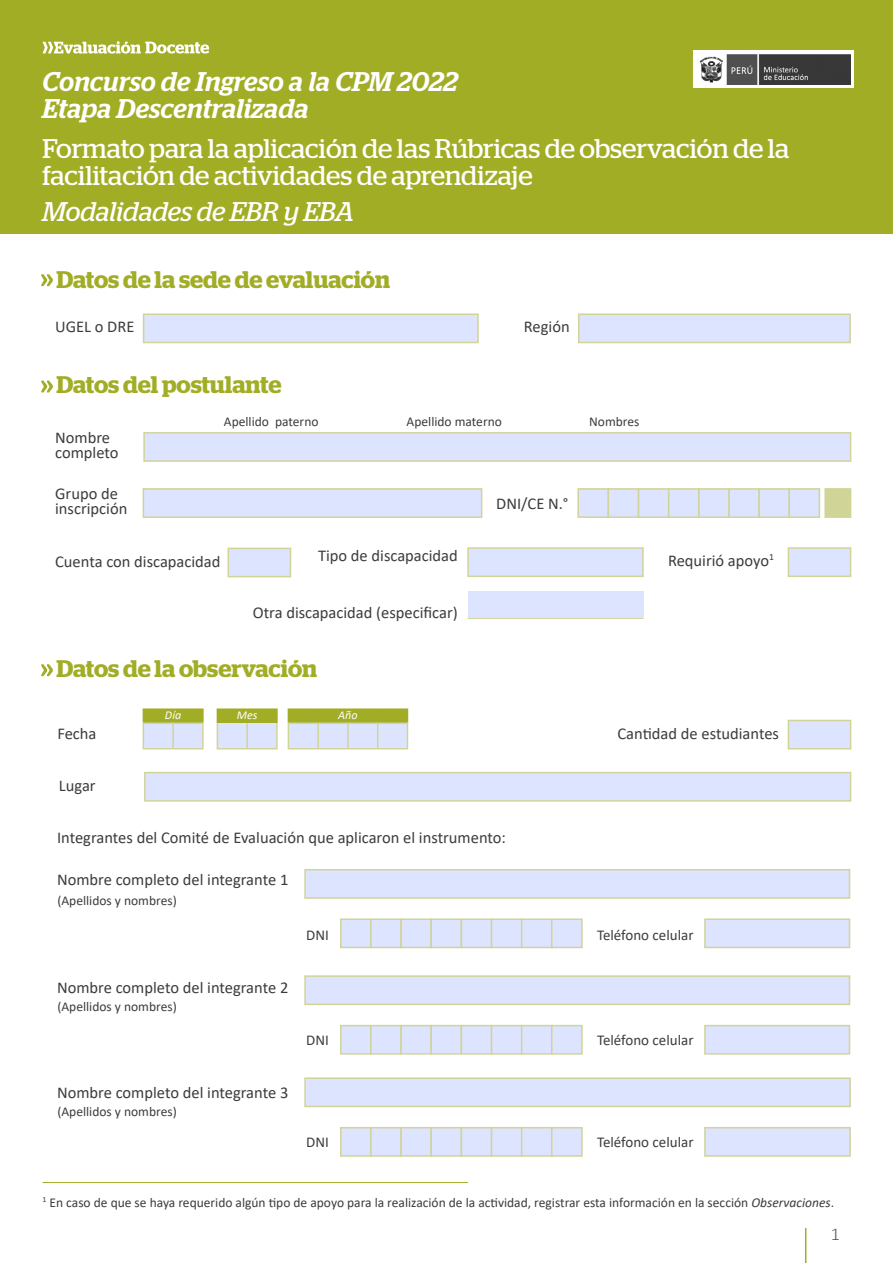
<style>
.page{position:relative;width:893px;height:1263px;background:#fff}
.page>*{position:absolute;margin:0;border:0;box-sizing:border-box;transform-origin:0 0}
.t1{font:27px/27px "Stag";letter-spacing:-.005em;color:#fff}
.t2{font:italic 500 27px/27px "Stag";letter-spacing:.015em;color:#fff}
.t3{font:italic 27px "Stag";color:#fff}
.t4{font:600 24px "Stag";letter-spacing:-.005em;color:#a2ad26}
.t5{font:300 18px "Calibri";color:#575756}
.t6{font:16.5px/15px "Calibri";color:#3c3c3b}
.t7{font:15px "Calibri";color:#3c3c3b}
.t8{font:13.5px "Calibri";color:#3c3c3b}
.t9{font:italic 12px "Calibri";color:#fff}
.s1{font-style:italic}
</style>
<div class="page">
<hr style="left:805px;top:1228px;width:1px;height:35px;background:#a2ad26">
<div style="left:0;top:0;width:893px;height:234px;background:#a2ad26"></div>
<div style="left:693px;top:50px;width:161px;height:38px;background:#fff"></div>
<img style="left:699px;top:54px;width:151px;height:31px">
<svg style="left:41px;top:664px;width:12px;height:12px"></svg>
<div style="left:704px;top:918px;width:146px;height:30px;background:#dde4ff;border:2px solid #d1d497"></div>
<div style="left:704px;top:1025px;width:146px;height:29px;background:#dde4ff;border:2px solid #d1d497"></div>
<div style="left:704px;top:1127px;width:147px;height:30px;background:#dde4ff;border:2px solid #d1d497"></div>
<div style="left:304px;top:869px;width:546px;height:30px;background:#dde4ff;border:2px solid #d1d497"></div>
<div style="left:304px;top:975px;width:546px;height:30px;background:#dde4ff;border:2px solid #d1d497"></div>
<div style="left:304px;top:1077px;width:547px;height:30px;background:#dde4ff;border:2px solid #d1d497"></div>
<div style="left:340px;top:918px;width:32px;height:30px;background:#dde4ff;border:2px solid #d1d497"></div>
<div style="left:370px;top:918px;width:32px;height:30px;background:#dde4ff;border:2px solid #d1d497"></div>
<div style="left:400px;top:918px;width:32px;height:30px;background:#dde4ff;border:2px solid #d1d497"></div>
<div style="left:430px;top:918px;width:32px;height:30px;background:#dde4ff;border:2px solid #d1d497"></div>
<div style="left:461px;top:918px;width:31px;height:30px;background:#dde4ff;border:2px solid #d1d497"></div>
<div style="left:491px;top:918px;width:31px;height:30px;background:#dde4ff;border:2px solid #d1d497"></div>
<div style="left:521px;top:918px;width:32px;height:30px;background:#dde4ff;border:2px solid #d1d497"></div>
<div style="left:551px;top:918px;width:32px;height:30px;background:#dde4ff;border:2px solid #d1d497"></div>
<div style="left:340px;top:1025px;width:32px;height:29px;background:#dde4ff;border:2px solid #d1d497"></div>
<div style="left:370px;top:1025px;width:32px;height:29px;background:#dde4ff;border:2px solid #d1d497"></div>
<div style="left:400px;top:1025px;width:32px;height:29px;background:#dde4ff;border:2px solid #d1d497"></div>
<div style="left:430px;top:1025px;width:32px;height:29px;background:#dde4ff;border:2px solid #d1d497"></div>
<div style="left:461px;top:1025px;width:31px;height:29px;background:#dde4ff;border:2px solid #d1d497"></div>
<div style="left:491px;top:1025px;width:31px;height:29px;background:#dde4ff;border:2px solid #d1d497"></div>
<div style="left:521px;top:1025px;width:32px;height:29px;background:#dde4ff;border:2px solid #d1d497"></div>
<div style="left:551px;top:1025px;width:32px;height:29px;background:#dde4ff;border:2px solid #d1d497"></div>
<div style="left:340px;top:1127px;width:32px;height:30px;background:#dde4ff;border:2px solid #d1d497"></div>
<div style="left:370px;top:1127px;width:32px;height:30px;background:#dde4ff;border:2px solid #d1d497"></div>
<div style="left:400px;top:1127px;width:32px;height:30px;background:#dde4ff;border:2px solid #d1d497"></div>
<div style="left:430px;top:1127px;width:32px;height:30px;background:#dde4ff;border:2px solid #d1d497"></div>
<div style="left:461px;top:1127px;width:31px;height:30px;background:#dde4ff;border:2px solid #d1d497"></div>
<div style="left:491px;top:1127px;width:31px;height:30px;background:#dde4ff;border:2px solid #d1d497"></div>
<div style="left:521px;top:1127px;width:32px;height:30px;background:#dde4ff;border:2px solid #d1d497"></div>
<div style="left:551px;top:1127px;width:32px;height:30px;background:#dde4ff;border:2px solid #d1d497"></div>
<hr style="left:143px;top:708px;width:30px;height:2px;background:#a2ad26">
<hr style="left:173px;top:708px;width:31px;height:2px;background:#a2ad26">
<hr style="left:217px;top:708px;width:30px;height:2px;background:#a2ad26">
<hr style="left:247px;top:708px;width:31px;height:2px;background:#a2ad26">
<hr style="left:288px;top:708px;width:30px;height:2px;background:#a2ad26">
<hr style="left:318px;top:708px;width:30px;height:2px;background:#a2ad26">
<hr style="left:348px;top:708px;width:30px;height:2px;background:#a2ad26">
<hr style="left:378px;top:708px;width:30px;height:2px;background:#a2ad26">
<svg style="left:143px;top:709px;width:265px;height:40px;background:#ccd3b3"></svg>
<hr style="left:143px;top:722px;width:30px;height:2px;background:#d1d497">
<hr style="left:173px;top:722px;width:31px;height:2px;background:#d1d497">
<svg style="left:43px;top:41px;width:166px;height:13px"></svg>
<hr style="left:43px;top:1182px;width:425px;height:1px;background:#a2ad26">
<svg style="left:41px;top:274px;width:12px;height:12px"></svg>
<div style="left:143px;top:313px;width:336px;height:30px;background:#dde4ff;border:2px solid #d1d497"></div>
<div style="left:578px;top:313px;width:273px;height:30px;background:#dde4ff;border:2px solid #d1d497"></div>
<svg style="left:41px;top:381px;width:12px;height:11px"></svg>
<div style="left:143px;top:432px;width:708px;height:30px;background:#dde4ff;border:2px solid #d1d497"></div>
<div style="left:143px;top:488px;width:339px;height:30px;background:#dde4ff;border:2px solid #d1d497"></div>
<div style="left:577px;top:488px;width:32px;height:30px;background:#dde4ff;border:2px solid #d1d497"></div>
<div style="left:608px;top:488px;width:31px;height:30px;background:#dde4ff;border:2px solid #d1d497"></div>
<div style="left:638px;top:488px;width:31px;height:30px;background:#dde4ff;border:2px solid #d1d497"></div>
<div style="left:668px;top:488px;width:32px;height:30px;background:#dde4ff;border:2px solid #d1d497"></div>
<div style="left:698px;top:488px;width:32px;height:30px;background:#dde4ff;border:2px solid #d1d497"></div>
<div style="left:728px;top:488px;width:32px;height:30px;background:#dde4ff;border:2px solid #d1d497"></div>
<div style="left:758px;top:488px;width:32px;height:30px;background:#dde4ff;border:2px solid #d1d497"></div>
<div style="left:788px;top:488px;width:32px;height:30px;background:#dde4ff;border:2px solid #d1d497"></div>
<div style="left:824px;top:488px;width:27px;height:30px;background:#d1d497;border:2px solid #d1d497"></div>
<div style="left:788px;top:547px;width:63px;height:30px;background:#dde4ff;border:2px solid #d1d497"></div>
<div style="left:788px;top:720px;width:63px;height:29px;background:#dde4ff;border:2px solid #d1d497"></div>
<div style="left:228px;top:548px;width:63px;height:29px;background:#dde4ff;border:2px solid #d1d497"></div>
<div style="left:467px;top:547px;width:177px;height:30px;background:#dde4ff;border:2px solid #d1d497"></div>
<div style="left:144px;top:772px;width:707px;height:30px;background:#dde4ff;border:2px solid #d1d497"></div>
<hr style="left:468px;top:617px;width:175px;height:2px;background:#d1d497">
<div style="left:468px;top:591px;width:175px;height:26px;background:#dde4ff"></div>
<h1 class="t2" style="left:43px;top:68px;width:417px">Concurso de Ingreso a la CPM 2022<br>Etapa Descentralizada</h1>
<h1 class="t1" style="left:43px;top:134px;width:748px">Formato para la aplicación de las Rúbricas de observación de la facilitación de actividades de aprendizaje</h1>
<h1 class="t3" style="left:43px;top:196px;width:313px">Modalidades de EBR y EBA</h1>
<h2 class="t4" style="left:56px;top:265px;width:335px">Datos de la sede de evaluación</h2>
<p class="t6" style="left:55px;top:319px;width:81px">UGEL o DRE</p>
<p class="t6" style="left:524px;top:319px;width:47px">Región</p>
<h2 class="t4" style="left:56px;top:370px;width:226px">Datos del postulante</h2>
<p class="t6" style="left:55px;top:430px;width:65px">Nombre completo</p>
<p class="t6" style="left:55px;top:486px;width:74px">Grupo de inscripción</p>
<p class="t8" style="left:224px;top:412px;width:96px">Apellido paterno</p>
<p class="t8" style="left:407px;top:412px;width:97px">Apellido materno</p>
<p class="t8" style="left:589px;top:412px;width:52px">Nombres</p>
<p class="t6" style="left:496px;top:495px;width:74px">DNI/CE N.°</p>
<p class="t6" style="left:318px;top:548px;width:141px">Tipo de discapacidad</p>
<p class="t6" style="left:55px;top:553px;width:167px">Cuenta con discapacidad</p>
<p class="t6" style="left:668px;top:553px;width:108px">Requirió apoyo<sup>1</sup></p>
<p class="t6" style="left:253px;top:605px;width:207px">Otra discapacidad (especificar)</p>
<h2 class="t4" style="left:56px;top:654px;width:262px">Datos de la observación</h2>
<p class="t6" style="left:57px;top:725px;width:41px">Fecha</p>
<p class="t6" style="left:59px;top:777px;width:38px">Lugar</p>
<p class="t9" style="left:165px;top:707px;width:18px">Día</p>
<p class="t9" style="left:237px;top:707px;width:22px">Mes</p>
<p class="t9" style="left:338px;top:707px;width:21px">Año</p>
<p class="t6" style="left:57px;top:829px;width:450px">Integrantes del Comité de Evaluación que aplicaron el instrumento:</p>
<p class="t6" style="left:57px;top:871px;width:233px">Nombre completo del integrante 1</p>
<p class="t8" style="left:57px;top:891px;width:121px">(Apellidos y nombres)</p>
<p class="t6" style="left:57px;top:980px;width:233px">Nombre completo del integrante 2</p>
<p class="t8" style="left:57px;top:997px;width:121px">(Apellidos y nombres)</p>
<p class="t6" style="left:57px;top:1084px;width:233px">Nombre completo del integrante 3</p>
<p class="t8" style="left:57px;top:1102px;width:121px">(Apellidos y nombres)</p>
<p class="t7" style="left:306px;top:924px;width:24px">DNI</p>
<p class="t7" style="left:306px;top:1029px;width:24px">DNI</p>
<p class="t7" style="left:306px;top:1132px;width:24px">DNI</p>
<p class="t6" style="left:617px;top:725px;width:163px">Cantidad de estudiantes</p>
<p class="t7" style="left:597px;top:924px;width:98px">Teléfono celular</p>
<p class="t7" style="left:597px;top:1029px;width:98px">Teléfono celular</p>
<p class="t7" style="left:597px;top:1132px;width:98px">Teléfono celular</p>
<p class="t8" style="left:43px;top:1193px;width:793px"><sup>1</sup> En caso de que se haya requerido algún tipo de apoyo para la realización de la actividad, registrar esta información en la sección <span class="s1">Observaciones</span>.</p>
<p class="t5" style="left:831px;top:1223px;width:11px">1</p>
</div>
